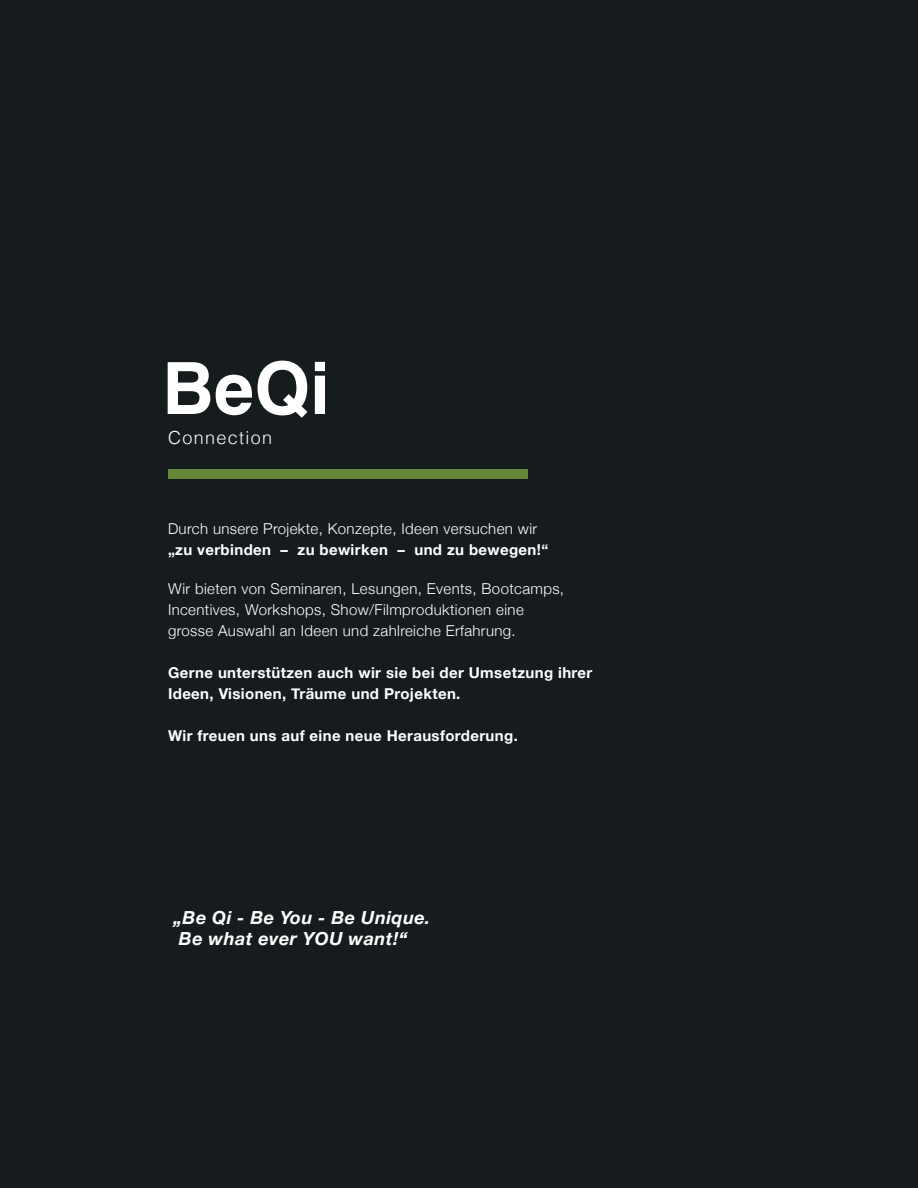
<style>
.page{position:relative;width:918px;height:1188px;background:#161b1e}
.page>*{position:absolute;margin:0;border:0;box-sizing:border-box;transform-origin:0 0}
.t1{font:700 72px "Helvetica";color:#fff}
.t2{font:italic 700 18px/21px "Helvetica Neue";letter-spacing:.025em;color:#fff}
.t3{font:300 18px "Helvetica";letter-spacing:.075em;color:#fff}
.t4{font:300 15px/21px "Helvetica Neue";letter-spacing:.025em;color:#fff}
.t5{font:700 15px/21px "Helvetica Neue";letter-spacing:.025em;color:#fff}
.s1{font-weight:700}
</style>
<div class="page">
<div style="left:168px;top:469px;width:360px;height:9px;background:#688839"></div>
<p class="t1" style="left:162px;top:331px;width:170px">BeQi</p>
<p class="t3" style="left:168px;top:423px;width:106px">Connection</p>
<p class="t4" style="left:168px;top:517px;width:382px">Durch unsere Projekte, Konzepte, Ideen versuchen wir <span class="s1">„zu verbinden – zu bewirken – und zu bewegen!“</span></p>
<p class="t4" style="left:168px;top:577px;width:398px">Wir bieten von Seminaren, Lesungen, Events, Bootcamps,<br>Incentives, Workshops, Show/Filmproduktionen eine grosse Auswahl an Ideen und zahlreiche Erfahrung.</p>
<p class="t5" style="left:168px;top:663px;width:426px">Gerne unterstützen auch wir sie bei der Umsetzung ihrer<br>Ideen, Visionen, Träume und Projekten.</p>
<p class="t5" style="left:168px;top:726px;width:351px">Wir freuen uns auf eine neue Herausforderung.</p>
<p class="t2" style="left:179px;top:908px;width:253px;text-indent:-5px">„Be Qi - Be You - Be Unique.<br>Be what ever YOU want!“</p>
</div>
